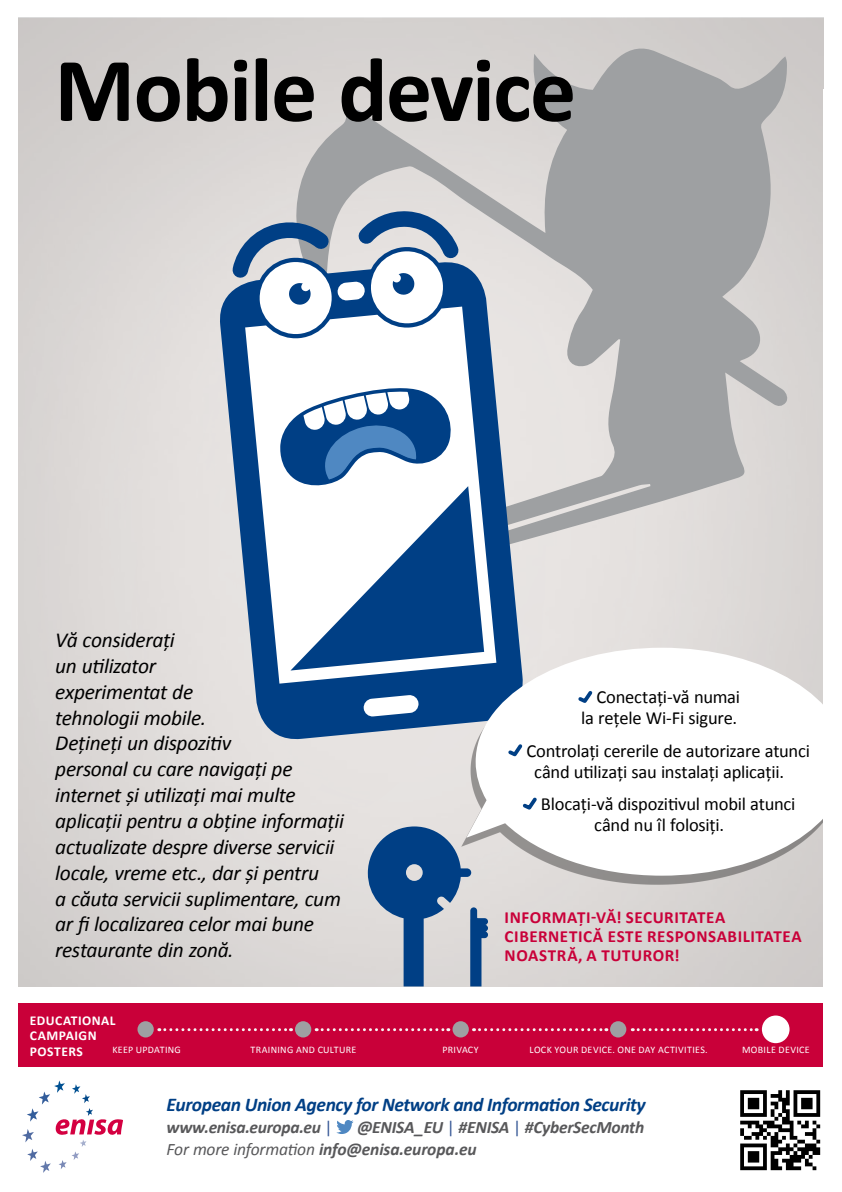
<style>
.page{position:relative;width:842px;height:1192px;background:#fff}
.page>*{position:absolute;margin:0;border:0;box-sizing:border-box;transform-origin:0 0}
.t1{font:700 92px "Calibri";color:#000}
.t2{font:italic 21.4px/25.9px "Calibri";letter-spacing:-.015em;color:#000}
.t3{font:italic 700 19.5px "Calibri";letter-spacing:-.02em;color:#003f85}
.t4{font:18.5px/21px "Calibri";letter-spacing:-.015em;color:#000}
.t5{font:italic 700 17.5px/22px "Calibri";letter-spacing:-.015em;color:#58585a}
.t6{font:700 17px/19px "Calibri";letter-spacing:.035em;color:#c90039}
.t7{font:700 13.55px/15.6px "Calibri";letter-spacing:.035em;color:#fff}
.t8{font:10px "Calibri";letter-spacing:.03em;color:#fff}
.s1{font-weight:400;font-style:normal;color:#395a97}
.s2{font-weight:400}
</style>
<div class="page">
<svg style="left:740px;top:1090px;width:80px;height:80px"></svg>
<svg style="left:22px;top:1081px;width:101px;height:92px"></svg>
<svg style="left:336px;top:1120px;width:18px;height:14px"></svg>
<div style="left:18px;top:1003px;width:806px;height:64px;background:#c90039"></div>
<svg style="left:159px;top:1028px;width:132px;height:3px"></svg>
<svg style="left:316px;top:1028px;width:133px;height:3px"></svg>
<svg style="left:473px;top:1028px;width:134px;height:3px"></svg>
<svg style="left:632px;top:1028px;width:125px;height:3px"></svg>
<div style="left:137px;top:1021px;width:17px;height:16px;background:#9ea0a2;border-radius:50%"></div>
<div style="left:295px;top:1021px;width:16px;height:16px;background:#9ea0a2;border-radius:50%"></div>
<div style="left:452px;top:1021px;width:17px;height:16px;background:#9ea0a2;border-radius:50%"></div>
<div style="left:610px;top:1021px;width:16px;height:16px;background:#9ea0a2;border-radius:50%"></div>
<div style="left:762px;top:1016px;width:27px;height:27px;background:#fff;border-radius:50%"></div>
<svg style="left:295px;top:46px;width:493px;height:507px;background:#bcbcbc"></svg>
<svg style="left:216px;top:259px;width:310px;height:484px"></svg>
<svg style="left:275px;top:380px;width:209px;height:291px"></svg>
<svg style="left:222px;top:206px;width:249px;height:135px"></svg>
<svg style="left:368px;top:826px;width:120px;height:160px;background:#6f8cae"></svg>
<div style="left:461px;top:656px;width:381px;height:228px;background:#000;opacity:.35"></div>
<svg style="left:466px;top:648px;width:358px;height:228px"></svg>
<svg style="left:575px;top:688px;width:21px;height:18px"></svg>
<svg style="left:505px;top:741px;width:21px;height:18px"></svg>
<svg style="left:520px;top:794px;width:20px;height:19px"></svg>
<div style="left:824px;top:89px;width:18px;height:1072px;background:#fff"></div>
<h1 class="t1" style="left:55px;top:25px;width:523px">MOBILE DEVICE</h1>
<p class="t2" style="left:55px;top:626px;width:290px">Vă considerați<br>un utilizator<br>experimentat de<br>tehnologii mobile.<br>Dețineți un dispozitiv<br>personal cu care navigați pe internet și utilizați mai multe aplicații pentru a obține informații actualizate despre diverse servicii locale, vreme etc., dar și pentru<br>a căuta servicii suplimentare, cum ar fi localizarea celor mai bune restaurante din zonă.</p>
<p class="t4" style="left:581px;top:686px;width:160px;text-align:right">Conectați-vă numai la rețele Wi-Fi sigure.</p>
<p class="t4" style="left:534px;top:740px;width:277px;text-indent:-8px">Controlați cererile de autorizare atunci când utilizați sau instalați aplicații.</p>
<p class="t4" style="left:594px;top:793px;width:203px;text-indent:-53px">Blocați-vă dispozitivul mobil atunci când nu îl folosiți.</p>
<p class="t6" style="left:505px;top:908px;width:299px">INFORMAȚI-VĂ! SECURITATEA<br>CIBERNETICĂ ESTE RESPONSABILITATEA<br>NOASTRĂ, A TUTUROR!</p>
<p class="t7" style="left:30px;top:1012px;width:87px">EDUCATIONAL<br>CAMPAIGN<br>POSTERS</p>
<p class="t8" style="left:112px;top:1043px;width:70px">Keep updating</p>
<p class="t8" style="left:442px;top:1043px;width:38px">Privacy</p>
<p class="t8" style="left:529px;top:1043px;width:180px">Lock your device. One day activities.</p>
<p class="t8" style="left:742px;top:1043px;width:69px">Mobile device</p>
<p class="t8" style="left:251px;top:1043px;width:107px">Training and culture</p>
<p class="t3" style="left:167px;top:1091px;width:481px">European Union Agency for Network and Information Security</p>
<p class="t5" style="left:167px;top:1115px;width:479px;text-indent:191px">@ENISA_EU <span class="s1">|</span> #ENISA <span class="s1">|</span> #CyberSecMonth<br><span class="s2">For more information</span> info@enisa.europa.eu</p>
<p class="t5" style="left:167px;top:1115px;width:168px">www.enisa.europa.eu <span class="s1">|</span></p>
</div>
